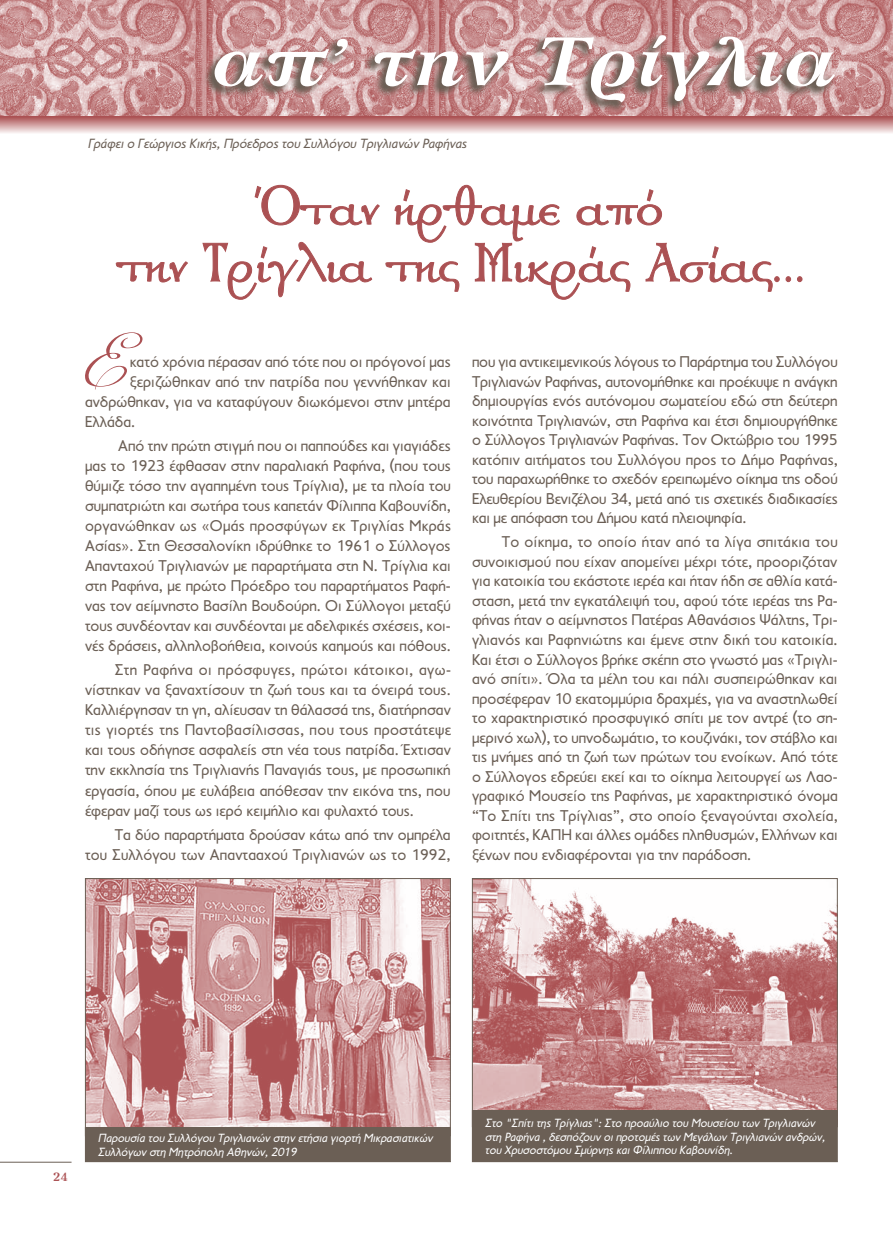
<style>
.page{position:relative;width:893px;height:1234px;background:#fff}
.page>*{position:absolute;margin:0;border:0;box-sizing:border-box;transform-origin:0 0}
.t1{font:70.5px "PF Royalscript Text";color:#ab5153}
.t2{font:italic 700 69px "GFS Artemisia";color:#fff;scale:1.15 1}
.t3{font:59.4px/57px "Genesis";letter-spacing:-.05em;color:#ab5153;text-align:center;scale:.91 1}
.t4{font:15.75px/19.5px "PF Transport";color:#6b5f55;text-align:justify}
.t5{font:italic 13.5px "PF Transport";color:#6b5f55}
.t6{font:italic 12px/13.5px "PF Transport";color:#fff}
.t7{font:700 12px "GFS Artemisia";color:#ab5153}
</style>
<div class="page">
<img style="left:0;top:0;width:893px;height:116px">
<hr style="left:0;top:1161px;width:72px;height:1px;background:#6b5f55">
<svg style="left:0;top:116px;width:893px;height:17px"></svg>
<svg style="left:255px;top:185px;width:125px;height:40px"></svg>
<svg style="left:116px;top:261px;width:72px;height:21px"></svg>
<svg style="left:203px;top:242px;width:169px;height:57px"></svg>
<svg style="left:386px;top:185px;width:393px;height:114px"></svg>
<svg style="left:786px;top:276px;width:5px;height:6px"></svg>
<svg style="left:797px;top:276px;width:5px;height:6px"></svg>
<img style="left:87px;top:880px;width:362px;height:246px">
<img style="left:474px;top:880px;width:362px;height:229px">
<svg style="left:204px;top:33px;width:689px;height:81px"></svg>
<div style="left:472px;top:1110px;width:365px;height:51px;background:#6b5f55"></div>
<div style="left:472px;top:1109px;width:366px;height:52px;border:1px solid #6b5f55"></div>
<div style="left:85px;top:1127px;width:365px;height:34px;background:#6b5f55"></div>
<div style="left:85px;top:1126px;width:366px;height:35px;border:1px solid #6b5f55"></div>
<h2 class="t2" style="left:211px;top:8px;width:545px">απ’ την Τρίγλια</h2>
<p class="t5" style="left:89px;top:136px;width:380px">Γράφει ο Γεώργιος Κικής, Πρόεδρος του Συλλόγου Τριγλιανών Ραφήνας</p>
<h3 class="t3" style="left:116px;top:182px;width:761px">Όταν ήρθαμε από<br>την Τρίγλια της Μικράς Ασίας...</h3>
<h1 class="t1" style="left:86px;top:321px;width:42px">Ε</h1>
<p class="t4" style="left:130px;top:352px;width:322px">κατό χρόνια πέρασαν από τότε που οι πρόγονοί μας</p>
<p class="t4" style="left:130px;top:371px;width:322px">ξεριζώθηκαν από την πατρίδα που γεννήθηκαν και</p>
<p class="t4" style="left:85px;top:391px;width:367px">ανδρώθηκαν, για να καταφύγουν διωκόμενοι στην μητέρα</p>
<p class="t4" style="left:85px;top:411px;width:52px">Ελλάδα.</p>
<p class="t4" style="left:85px;top:435px;width:367px;line-height:20px;text-indent:33px">Από την πρώτη στιγμή που οι παππούδες και γιαγιάδες μας το 1923 έφθασαν στην παραλιακή Ραφήνα, (που τους θύμιζε τόσο την αγαπημένη τους Τρίγλια), με τα πλοία του συμπατριώτη και σωτήρα τους καπετάν Φίλιππα Καβουνίδη, οργανώθηκαν ως «Ομάς προσφύγων εκ Τριγλίας Μκράς Ασίας». Στη Θεσσαλονίκη ιδρύθηκε το 1961 ο Σύλλογος Απανταχού Τριγλιανών με παραρτήματα στη Ν. Τρίγλια και στη Ραφήνα, με πρώτο Πρόεδρο του παραρτήματος Ραφή&shy;νας τον αείμνηστο Βασίλη Βουδούρη. Οι Σύλλογοι μεταξύ τους συνδέονταν και συνδέονται με αδελφικές σχέσεις, κοι&shy;νές δράσεις, αλληλοβοήθεια, κοινούς καημούς και πόθους.</p>
<p class="t4" style="left:85px;top:660px;width:367px;line-height:20px;text-indent:30px">Στη Ραφήνα οι πρόσφυγες, πρώτοι κάτοικοι, αγω&shy;νίστηκαν να ξαναχτίσουν τη ζωή τους και τα όνειρά τους.<br>Καλλιέργησαν τη γη, αλίευσαν τη θάλασσά της, διατήρησαν τις γιορτές της Παντοβασίλισσας, που τους προστάτεψε και τους οδήγησε ασφαλείς στη νέα τους πατρίδα. Έχτισαν την εκκλησία της Τριγλιανής Παναγιάς τους, με προσωπική εργασία, όπου με ευλάβεια απόθεσαν την εικόνα της, που έφεραν μαζί τους ως ιερό κειμήλιο και φυλαχτό τους.</p>
<p class="t4" style="left:85px;top:824px;width:367px;line-height:20px;text-align:right">Τα δύο παραρτήματα δρούσαν κάτω από την ομπρέλα<br>του Συλλόγου των Απαντααχού Τριγλιανών ως το 1992,</p>
<p class="t4" style="left:472px;top:352px;width:367px">που για αντικειμενικούς λόγους το Παράρτημα του Συλλόγου Τριγλιανών Ραφήνας, αυτονομήθηκε και προέκυψε η ανάγκη δημιουργίας ενός αυτόνομου σωματείου εδώ στη δεύτερη κοινότητα Τριγλιανών, στη Ραφήνα και έτσι δημιουργήθηκε ο Σύλλογος Τριγλιανών Ραφήνας. Τον Οκτώβριο του 1995 κατόπιν αιτήματος του Συλλόγου προς το Δήμο Ραφήνας, του παραχωρήθηκε το σχεδόν ερειπωμένο οίκημα της οδού Ελευθερίου Βενιζέλου 34, μετά από τις σχετικές διαδικασίες και με απόφαση του Δήμου κατά πλειοψηφία.</p>
<p class="t4" style="left:472px;top:532px;width:367px;text-indent:30px">Το οίκημα, το οποίο ήταν από τα λίγα σπιτάκια του συνοικισμού που είχαν απομείνει μέχρι τότε, προοριζόταν για κατοικία του εκάστοτε ιερέα και ήταν ήδη σε αθλία κατά&shy;σταση, μετά την εγκατάλειψή του, αφού τότε ιερέας της Ρα&shy;φήνας ήταν ο αείμνηστος Πατέρας Αθανάσιος Ψάλτης, Τρι&shy;γλιανός και Ραφηνιώτης και έμενε στην δική του κατοικία.<br>Και έτσι ο Σύλλογος βρήκε σκέπη στο γνωστό μας «Τριγλι&shy;ανό σπίτι». Όλα τα μέλη του και πάλι συσπειρώθηκαν και προσέφεραν 10 εκατομμύρια δραχμές, για να αναστηλωθεί το χαρακτηριστικό προσφυγικό σπίτι με τον αντρέ (το ση&shy;μερινό χωλ), το υπνοδωμάτιο, το κουζινάκι, τον στάβλο και τις μνήμες από τη ζωή των πρώτων του ενοίκων. Από τότε ο Σύλλογος εδρεύει εκεί και το οίκημα λειτουργεί ως Λαο&shy;γραφικό Μουσείο της Ραφήνας, με χαρακτηριστικό όνομα “Το Σπίτι της Τρίγλιας”, στο οποίο ξεναγούνται σχολεία, φοιτητές, ΚΑΠΗ και άλλες ομάδες πληθυσμών, Ελλήνων και ξένων που ενδιαφέρονται για την παράδοση.</p>
<p class="t7" style="left:53px;top:1166px;width:17px">24</p>
<p class="t6" style="left:99px;top:1131px;width:336px">Παρουσία του Συλλόγου Τριγλιανών στην ετήσια γιορτή Μικρασιατικών<br>Συλλόγων στη Μητρόπολη Αθηνών, 2019</p>
<p class="t6" style="left:485px;top:1116px;width:341px">Στο "Σπίτι της Τρίγλιας": Στο προαύλιο του Μουσείου των Τριγλιανών στη Ραφήνα , δεσπόζουν οι προτομές των Μεγάλων Τριγλιανών ανδρών, του Χρυσοστόμου Σμύρνης και Φίλιππου Καβουνίδη.</p>
</div>
